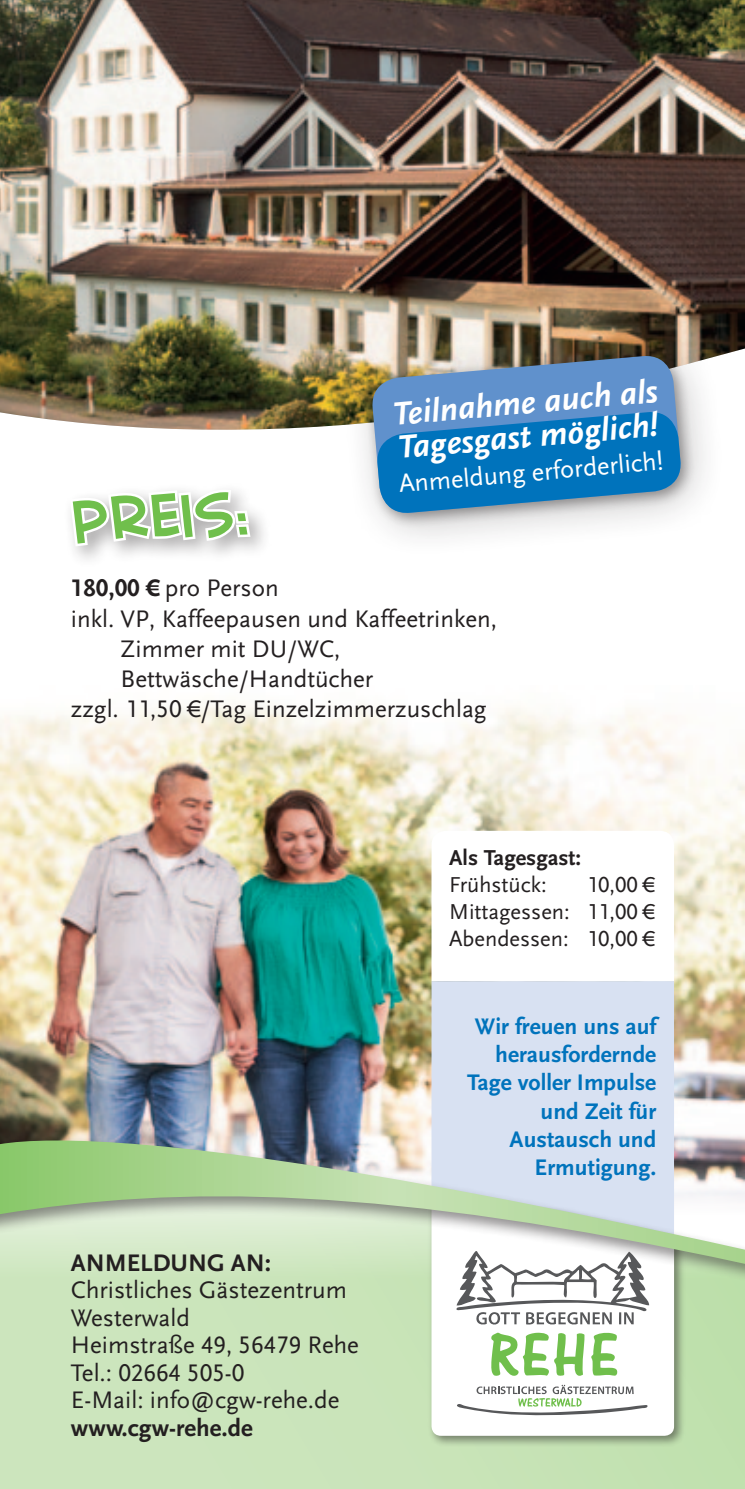
<style>
.page{position:relative;width:745px;height:1489px;background:#fff}
.page>*{position:absolute;margin:0;border:0;box-sizing:border-box;transform-origin:0 0}
.t1{font:70px "Creative Block BB";color:#70bf4c;scale:.95 1}
.t2{font:italic 700 33.75px/33.8px "Scala Sans LF";color:#fff}
.t3{font:26.25px "Scala Sans LF";color:#fff}
.t4{font:25px/27.5px "Scala Sans LF";color:#231f20}
.t5{font:700 25px "Scala Sans";color:#231f20}
.t6{font:700 23.5px/28.2px "Scala Sans LF";color:#0073bc;text-align:right}
.t7{font:22.5px "Scala Sans LF";color:#231f20}
.t8{font:700 22.5px "Scala Sans LF";color:#231f20}
.s1{font-weight:700}
</style>
<div class="page">
<img style="left:0;top:705px;width:744px;height:430px">
<svg style="left:431px;top:830px;width:242px;height:151px"></svg>
<div style="left:431px;top:981px;width:242px;height:154px;background:#d8e1f2"></div>
<img style="left:0;top:0;width:744px;height:430px">
<svg style="left:0;top:1315px;width:744px;height:173px;background:#c8e3b9"></svg>
<div style="left:427px;top:1197px;width:258px;height:249px;background:#231f20;opacity:.5"></div>
<svg style="left:431px;top:1315px;width:242px;height:120px"></svg>
<svg style="left:590px;top:1331px;width:27px;height:44px"></svg>
<svg style="left:490px;top:1331px;width:94px;height:45px"></svg>
<svg style="left:456px;top:1384px;width:192px;height:32px"></svg>
<svg style="left:456px;top:1315px;width:192px;height:10px"></svg>
<div style="left:0;top:1135px;width:744px;height:180px;background:#231f20;opacity:.5"></div>
<svg style="left:0;top:1140px;width:744px;height:123px;background:#c5d8c0"></svg>
<div style="left:63px;top:481px;width:208px;height:87px;background:#231f20;opacity:.4"></div>
<svg style="left:67px;top:487px;width:186px;height:81px"></svg>
<div style="left:341px;top:325px;width:384px;height:233px;background:#231f20;opacity:.3"></div>
<svg style="left:370px;top:353px;width:312px;height:162px;background:#7492b5"></svg>
<svg style="left:375px;top:410px;width:307px;height:105px;background:#2983bf"></svg>
<p class="t2" style="left:391px;top:397px;width:267px;rotate:-5deg">Teilnahme auch als<br>Tagesgast möglich!</p>
<p class="t3" style="left:397px;top:468px;width:267px;rotate:-5deg">Anmeldung erforderlich!</p>
<p class="t1" style="left:71px;top:490px;width:189px;rotate:-2deg">Preis:</p>
<p class="t4" style="left:71px;top:574px;width:209px"><span class="s1">180,00 €</span> pro Person</p>
<p class="t4" style="left:71px;top:604px;width:427px">inkl. VP, Kaffeepausen und Kaffeetrinken,</p>
<p class="t4" style="left:121px;top:634px;width:221px">Zimmer mit DU/WC,</p>
<p class="t4" style="left:121px;top:664px;width:254px">Bettwäsche/Handtücher</p>
<p class="t4" style="left:71px;top:694px;width:417px">zzgl. 11,50 €/Tag Einzelzimmerzuschlag</p>
<p class="t8" style="left:449px;top:844px;width:133px">Als Tagesgast:</p>
<p class="t7" style="left:449px;top:871px;width:99px">Frühstück:</p>
<p class="t7" style="left:586px;top:871px;width:69px">10,00 €</p>
<p class="t7" style="left:449px;top:898px;width:207px">Mittagessen: 11,00 €</p>
<p class="t7" style="left:449px;top:925px;width:207px">Abendessen: 10,00 €</p>
<p class="t5" style="left:71px;top:1247px;width:201px">ANMELDUNG AN:</p>
<p class="t4" style="left:71px;top:1276px;width:277px">Christliches Gästezentrum<br>Westerwald</p>
<p class="t4" style="left:71px;top:1331px;width:289px">Heimstraße 49, 56479 Rehe</p>
<p class="t4" style="left:71px;top:1358px;width:270px">Tel.: 02664 505-0<br>E-Mail: info@cgw-rehe.de</p>
<p class="t5" style="left:71px;top:1412px;width:183px">www.cgw-rehe.de</p>
<p class="t6" style="left:467px;top:1011px;width:190px">Wir freuen uns auf herausfordernde<br>Tage voller Impulse und Zeit für<br>Austausch und<br>Ermutigung.</p>
</div>
